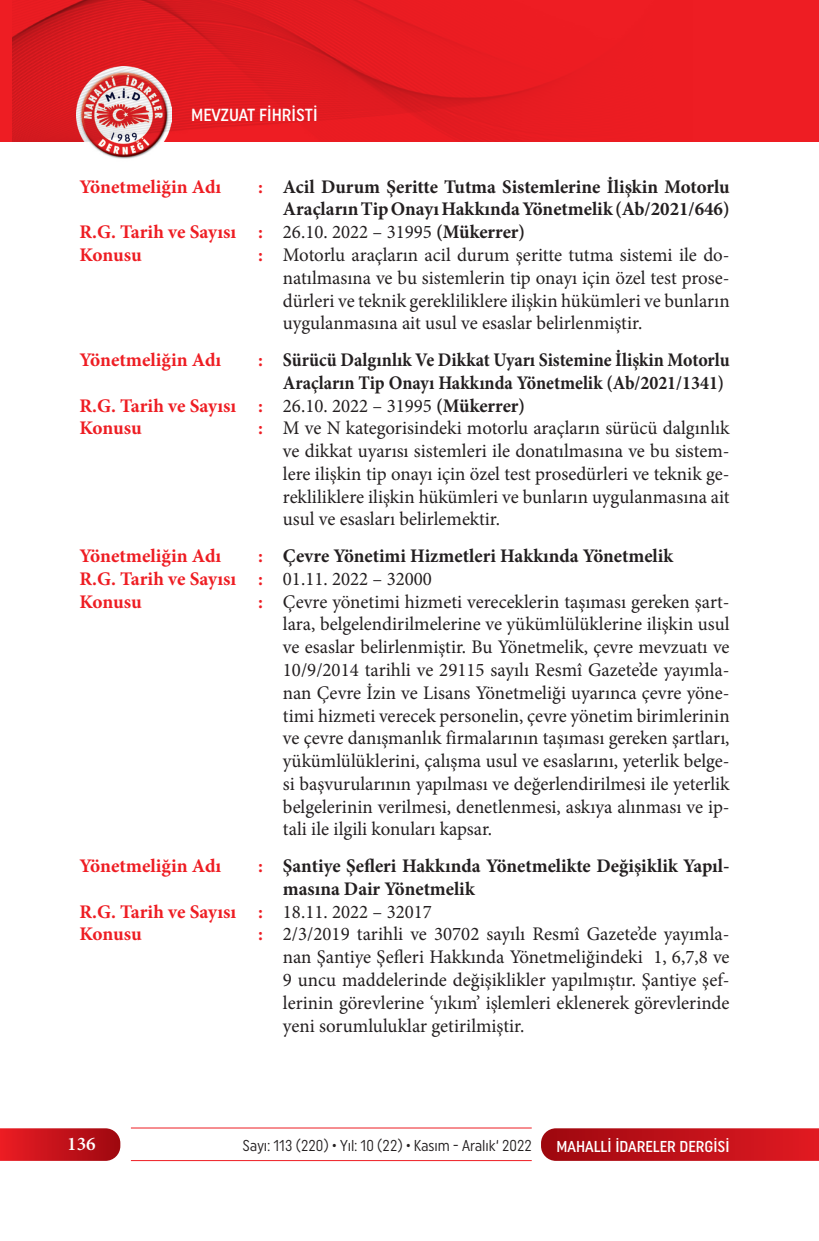
<style>
.page{position:relative;width:819px;height:1241px;background:#fff}
.page>*{position:absolute;margin:0;border:0;box-sizing:border-box;transform-origin:0 0}
.t1{font:19.25px/22.8px "Minion Pro";color:#231f20}
.t2{font:700 19.25px/22.8px "Minion Pro";color:#ee1d23}
.t3{font:700 19.25px/22.8px "Minion Pro";color:#231f20}
.t4{font:600 19.25px "Minion Pro";color:#fff}
.t5{font:500 17.5px "Uniform Condensed";color:#fff}
.t6{font:15.75px "Uniform Condensed";color:#231f20;scale:.95 1}
.t7{font:500 15.75px "Uniform Condensed";color:#fff}
.s1{font-weight:700}
</style>
<div class="page">
<svg style="left:541px;top:1128px;width:278px;height:32px;background:#c0151d"></svg>
<svg style="left:0;top:1128px;width:120px;height:32px;background:#c61920"></svg>
<hr style="left:131px;top:1127px;width:400px;height:1px;background:#ee1d23">
<hr style="left:131px;top:1159px;width:400px;height:1px;background:#ee1d23">
<div style="left:0;top:0;width:819px;height:141px;background:#ee1d23"></div>
<img style="left:76px;top:141px;width:96px;height:18px">
<img style="left:13px;top:0;width:550px;height:141px">
<p class="t5" style="left:191px;top:105px;width:128px">MEVZUAT FİHRİSTİ</p>
<p class="t2" style="left:79px;top:175px;width:143px">Yönetmeliğin Adı</p>
<p class="t2" style="left:258px;top:175px;width:6px">:</p>
<p class="t2" style="left:79px;top:220px;width:185px">R.G. Tarih ve Sayısı :<br>Konusu</p>
<p class="t2" style="left:258px;top:243px;width:6px">:</p>
<p class="t2" style="left:79px;top:348px;width:143px">Yönetmeliğin Adı</p>
<p class="t2" style="left:258px;top:348px;width:6px">:</p>
<p class="t2" style="left:79px;top:394px;width:185px">R.G. Tarih ve Sayısı :<br>Konusu</p>
<p class="t2" style="left:258px;top:416px;width:6px">:</p>
<p class="t2" style="left:79px;top:544px;width:143px">Yönetmeliğin Adı</p>
<p class="t2" style="left:79px;top:544px;width:185px;text-align:justify;text-indent:179px">:<br>R.G. Tarih ve Sayısı :<br>Konusu</p>
<p class="t2" style="left:258px;top:590px;width:6px">:</p>
<p class="t2" style="left:79px;top:854px;width:143px">Yönetmeliğin Adı</p>
<p class="t2" style="left:258px;top:854px;width:6px">:</p>
<p class="t2" style="left:79px;top:899px;width:185px">R.G. Tarih ve Sayısı :<br>Konusu</p>
<p class="t2" style="left:258px;top:922px;width:6px">:</p>
<p class="t1" style="left:283px;top:175px;width:448px"><span class="s1">Acil Durum Şeritte Tutma Sistemlerine İlişkin Motorlu Araçların Tip Onayı Hakkında Yönetmelik (Ab/2021/646)<br></span>26.10. 2022 – 31995 <span class="s1">(Mükerrer)<br></span>Motorlu araçların acil durum şeritte tutma sistemi ile do&shy;natılmasına ve bu sistemlerin tip onayı için özel test prose&shy;dürleri ve teknik gerekliliklere ilişkin hükümleri ve bunların uygulanmasına ait usul ve esaslar belirlenmiştir.</p>
<p class="t1" style="left:283px;top:348px;width:448px"><span class="s1">Sürücü Dalgınlık Ve Dikkat Uyarı Sistemine İlişkin Motorlu Araçların Tip Onayı Hakkında Yönetmelik (Ab/2021/1341)<br></span>26.10. 2022 – 31995 <span class="s1">(Mükerrer)<br></span>M ve N kategorisindeki motorlu araçların sürücü dalgınlık ve dikkat uyarısı sistemleri ile donatılmasına ve bu sistem&shy;lere ilişkin tip onayı için özel test prosedürleri ve teknik ge&shy;rekliliklere ilişkin hükümleri ve bunların uygulanmasına ait usul ve esasları belirlemektir.</p>
<p class="t3" style="left:283px;top:544px;width:392px">Çevre Yönetimi Hizmetleri Hakkında Yönetmelik</p>
<p class="t1" style="left:283px;top:567px;width:448px">01.11. 2022 – 32000<br>Çevre yönetimi hizmeti vereceklerin taşıması gereken şart&shy;lara, belgelendirilmelerine ve yükümlülüklerine ilişkin usul ve esaslar belirlenmiştir. Bu Yönetmelik, çevre mevzuatı ve 10/9/2014 tarihli ve 29115 sayılı Resmî Gazete’de yayımla&shy;nan Çevre İzin ve Lisans Yönetmeliği uyarınca çevre yöne&shy;timi hizmeti verecek personelin, çevre yönetim birimlerinin ve çevre danışmanlık firmalarının taşıması gereken şartları, yükümlülüklerini, çalışma usul ve esaslarını, yeterlik belge&shy;si başvurularının yapılması ve değerlendirilmesi ile yeterlik belgelerinin verilmesi, denetlenmesi, askıya alınması ve ip&shy;tali ile ilgili konuları kapsar.</p>
<p class="t3" style="left:283px;top:854px;width:448px">Şantiye Şefleri Hakkında Yönetmelikte Değişiklik Yapıl&shy;masına Dair Yönetmelik</p>
<p class="t1" style="left:283px;top:900px;width:448px">18.11. 2022 – 32017<br>2/3/2019 tarihli ve 30702 sayılı Resmî Gazete’de yayımla&shy;nan Şantiye Şefleri Hakkında Yönetmeliğindeki 1, 6,7,8 ve 9 uncu maddelerinde değişiklikler yapılmıştır. Şantiye şef&shy;lerinin görevlerine ‘yıkım’ işlemleri eklenerek görevlerinde yeni sorumluluklar getirilmiştir.</p>
<p class="t4" style="left:67px;top:1130px;width:30px">136</p>
<p class="t6" style="left:242px;top:1136px;width:306px">Sayı: 113 (220) • Yıl: 10 (22) • Kasım - Aralık‘ 2022</p>
<p class="t7" style="left:556px;top:1136px;width:175px">MAHALLİ İDARELER DERGİSİ</p>
</div>
